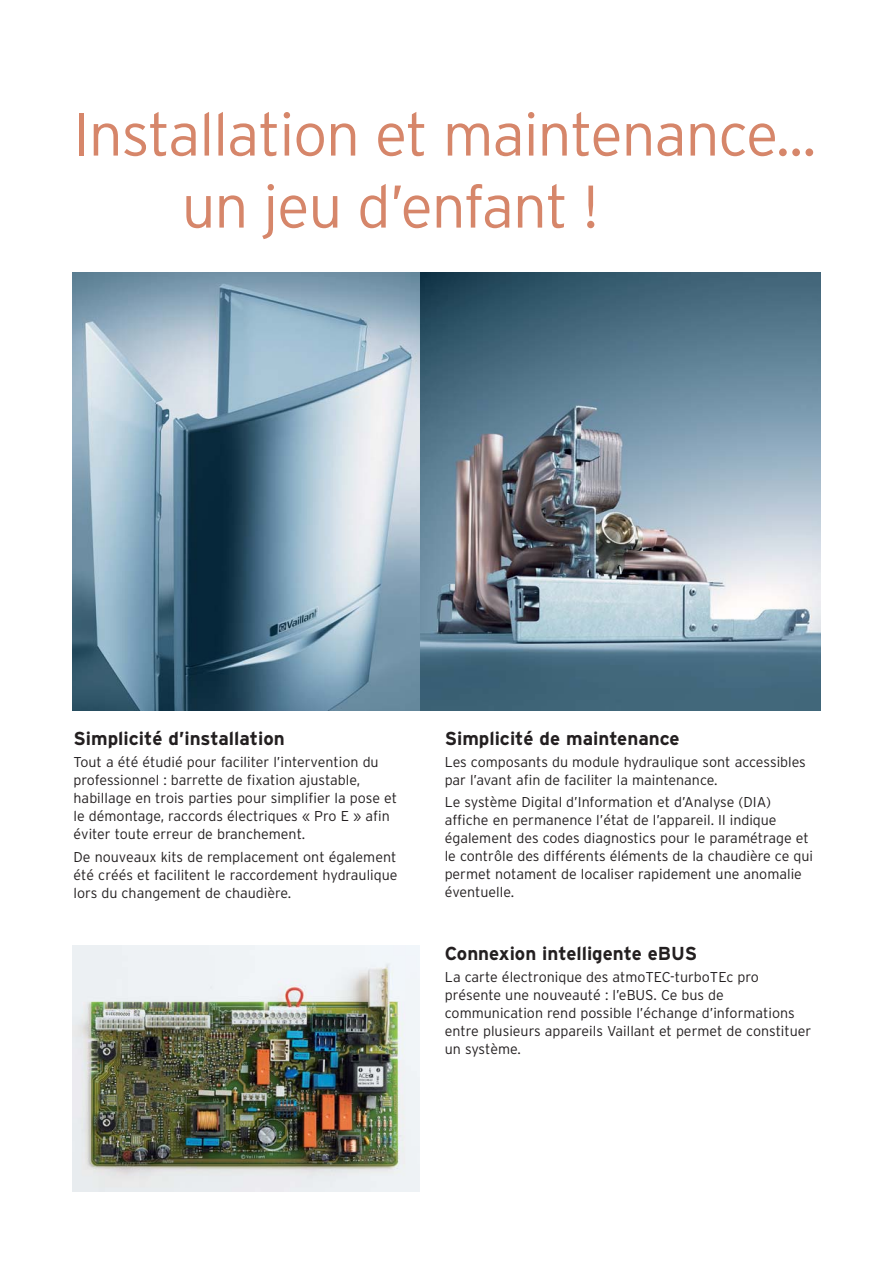
<style>
.page{position:relative;width:893px;height:1263px;background:#fff}
.page>*{position:absolute;margin:0;border:0;box-sizing:border-box;transform-origin:0 0}
.t1{font:300 60px/72px "Interstate";letter-spacing:-.02em;color:#d6866a}
.t2{font:700 18.75px "Interstate";color:#231f20}
.t3{font:300 14.25px/18px "Interstate";color:#231f20}
</style>
<div class="page">
<img style="left:72px;top:273px;width:348px;height:438px">
<img style="left:420px;top:273px;width:400px;height:438px">
<img style="left:72px;top:946px;width:347px;height:245px">
<h1 class="t1" style="left:182px;top:105px;width:636px;text-indent:-108px">Installation et maintenance... un jeu d’enfant !</h1>
<h2 class="t2" style="left:74px;top:731px;width:213px">Simplicité d’installation</h2>
<p class="t3" style="left:74px;top:755px;width:325px">Tout a été étudié pour faciliter l’intervention du professionnel : barrette de fixation ajustable, habillage en trois parties pour simplifier la pose et le démontage, raccords électriques « Pro E » afin éviter toute erreur de branchement.</p>
<p class="t3" style="left:74px;top:849px;width:325px;text-align:justify">De nouveaux kits de remplacement ont également été créés et facilitent le raccordement hydraulique lors du changement de chaudière.</p>
<h2 class="t2" style="left:445px;top:731px;width:236px">Simplicité de maintenance</h2>
<p class="t3" style="left:445px;top:754px;width:363px">Les composants du module hydraulique sont accessibles par l’avant afin de faciliter la maintenance.</p>
<p class="t3" style="left:445px;top:794px;width:370px">Le système Digital d’Information et d’Analyse (DIA) affiche en permanence l’état de l’appareil. Il indique également des codes diagnostics pour le paramétrage et le contrôle des différents éléments de la chaudière ce qui permet notament de localiser rapidement une anomalie éventuelle.</p>
<h2 class="t2" style="left:445px;top:946px;width:254px">Connexion intelligente eBUS</h2>
<p class="t3" style="left:445px;top:969px;width:368px">La carte électronique des atmoTEC-turboTEc pro présente une nouveauté : l’eBUS. Ce bus de communication rend possible l’échange d’informations entre plusieurs appareils Vaillant et permet de constituer un système.</p>
</div>
